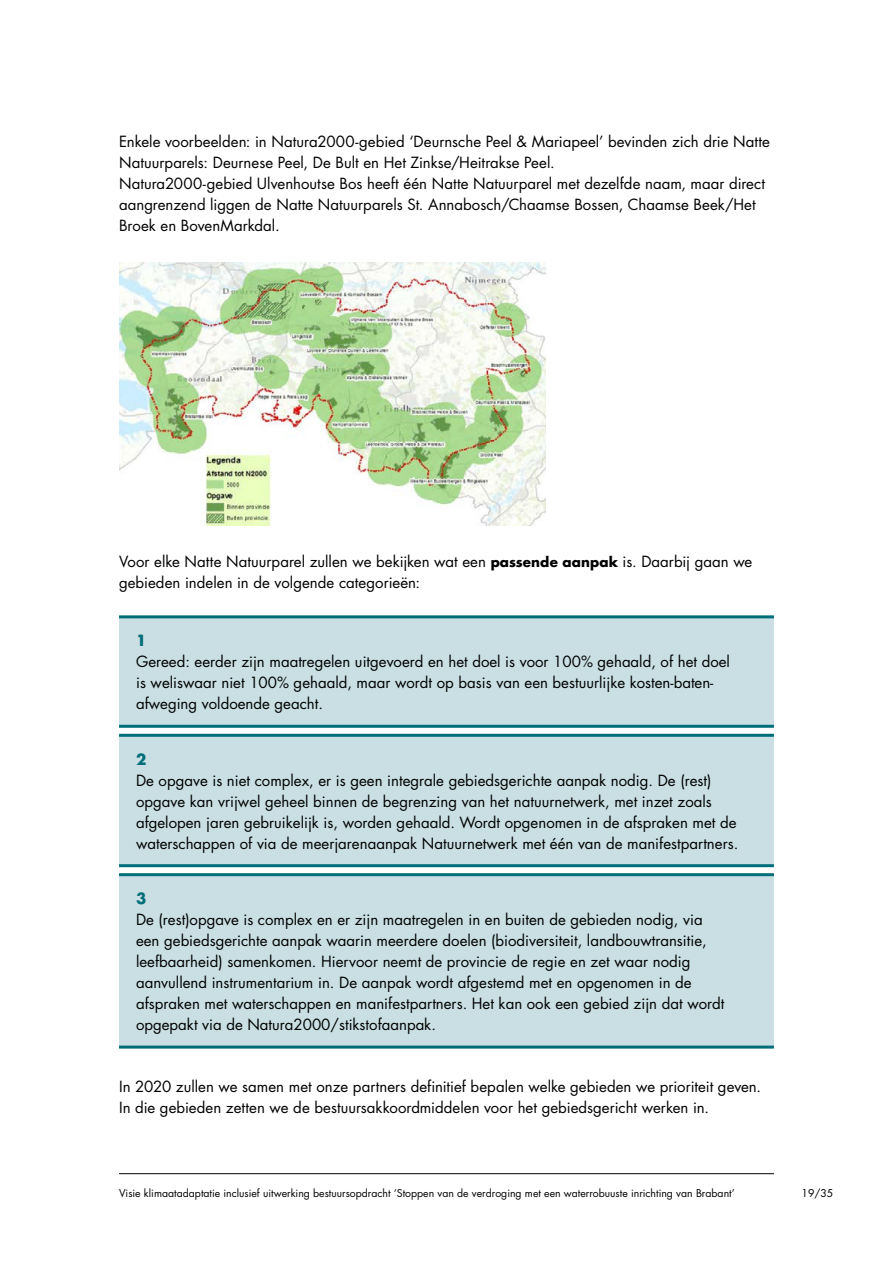
<style>
.page{position:relative;width:893px;height:1263px;background:#fff}
.page>*{position:absolute;margin:0;border:0;box-sizing:border-box;transform-origin:0 0}
.tabel{font:15px/21px "Futura Std";color:#000}
.Kop_2_niet_in_inhoud{font:700 15px "Futura Std";color:#006e79}
.t1{font:10.5px "Futura Std";color:#000}
.s1{font-weight:700;font-size:13.5px}
</style>
<div class="page">
<hr style="left:119px;top:1173px;width:655px;height:1px;background:#000">
<img style="left:119px;top:263px;width:427px;height:262px">
<div style="left:119px;top:617px;width:655px;height:109px;background:#c9dfe3"></div>
<hr style="left:119px;top:615px;width:655px;height:3px;background:#006e79">
<hr style="left:119px;top:725px;width:655px;height:3px;background:#006e79">
<div style="left:119px;top:735px;width:655px;height:131px;background:#c9dfe3"></div>
<hr style="left:119px;top:734px;width:655px;height:3px;background:#006e79">
<hr style="left:119px;top:864px;width:655px;height:3px;background:#006e79">
<div style="left:119px;top:875px;width:655px;height:172px;background:#c9dfe3"></div>
<hr style="left:119px;top:873px;width:655px;height:3px;background:#006e79">
<hr style="left:119px;top:1045px;width:655px;height:3px;background:#006e79">
<p class="tabel" style="left:119px;top:131px;width:652px">Enkele voorbeelden: in Natura2000-gebied ‘Deurnsche Peel &amp; Mariapeel’ bevinden zich drie Natte<br>Natuurparels: Deurnese Peel, De Bult en Het Zinkse/Heitrakse Peel.</p>
<p class="tabel" style="left:119px;top:173px;width:647px">Natura2000-gebied Ulvenhoutse Bos heeft één Natte Natuurparel met dezelfde naam, maar direct aangrenzend liggen de Natte Natuurparels St. Annabosch/Chaamse Bossen, Chaamse Beek/Het<br>Broek en BovenMarkdal.</p>
<p class="tabel" style="left:119px;top:551px;width:635px">Voor elke Natte Natuurparel zullen we bekijken wat een <span class="s1">passende aanpak</span> is. Daarbij gaan we gebieden indelen in de volgende categorieën:</p>
<p class="Kop_2_niet_in_inhoud" style="left:136px;top:631px;width:12px">1</p>
<p class="tabel" style="left:136px;top:651px;width:595px">Gereed: eerder zijn maatregelen uitgevoerd en het doel is voor 100% gehaald, of het doel is weliswaar niet 100% gehaald, maar wordt op basis van een bestuurlijke kosten-baten&shy;afweging voldoende geacht.</p>
<p class="Kop_2_niet_in_inhoud" style="left:136px;top:749px;width:12px">2</p>
<p class="tabel" style="left:136px;top:770px;width:604px">De opgave is niet complex, er is geen integrale gebiedsgerichte aanpak nodig. De (rest) opgave kan vrijwel geheel binnen de begrenzing van het natuurnetwerk, met inzet zoals afgelopen jaren gebruikelijk is, worden gehaald. Wordt opgenomen in de afspraken met de waterschappen of via de meerjarenaanpak Natuurnetwerk met één van de manifestpartners.</p>
<p class="Kop_2_niet_in_inhoud" style="left:136px;top:888px;width:12px">3</p>
<p class="tabel" style="left:136px;top:909px;width:590px">De (rest)opgave is complex en er zijn maatregelen in en buiten de gebieden nodig, via een gebiedsgerichte aanpak waarin meerdere doelen (biodiversiteit, landbouwtransitie, leefbaarheid) samenkomen. Hiervoor neemt de provincie de regie en zet waar nodig aanvullend instrumentarium in. De aanpak wordt afgestemd met en opgenomen in de afspraken met waterschappen en manifestpartners. Het kan ook een gebied zijn dat wordt opgepakt via de Natura2000/stikstofaanpak.</p>
<p class="tabel" style="left:119px;top:1076px;width:644px">In 2020 zullen we samen met onze partners definitief bepalen welke gebieden we prioriteit geven.<br>In die gebieden zetten we de bestuursakkoordmiddelen voor het gebiedsgericht werken in.</p>
<p class="t1" style="left:119px;top:1187px;width:617px">Visie klimaatadaptatie inclusief uitwerking bestuursopdracht ‘Stoppen van de verdroging met een waterrobuuste inrichting van Brabant’</p>
<p class="t1" style="left:802px;top:1187px;width:33px">19/35</p>
</div>
